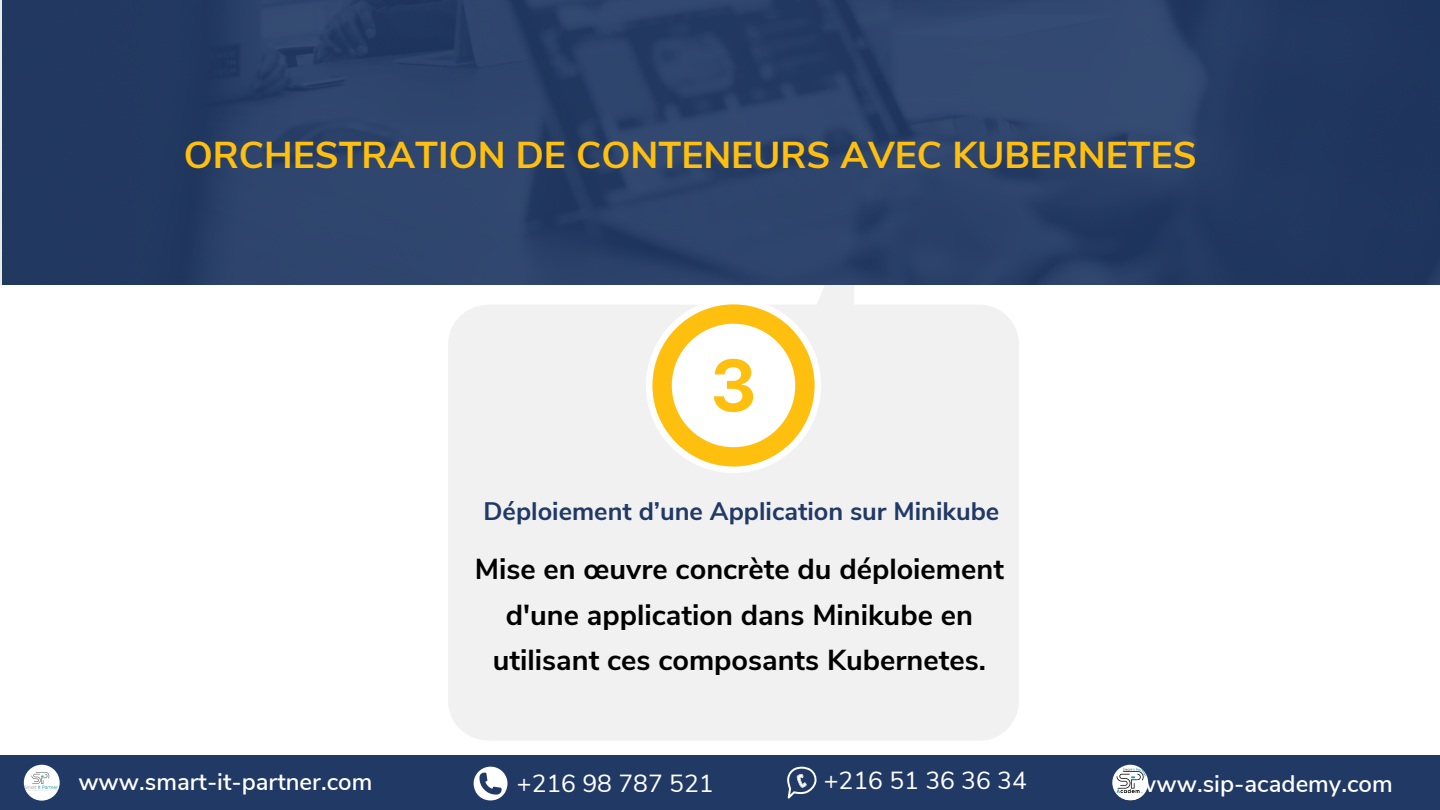
<style>
.page{position:relative;width:1440px;height:810px;background:#fff}
.page>*{position:absolute;margin:0;border:0;box-sizing:border-box;transform-origin:0 0}
.t1{font:700 37.4px "Nunito Sans";color:#febf0e}
.t2{font:700 28.9px/45.8px "Nunito Sans";color:#000;text-align:center}
.t3{font:700 25.3px "Nunito Sans";color:#203965}
.t4{font:24.7px "Nunito Sans";color:#fff}
.t5{font:600 23.9px "Nunito Sans";color:#fff}
</style>
<div class="page">
<div style="left:448px;top:284px;width:571px;height:457px;background:#f2f1f2"></div>
<img style="left:0;top:0;width:1440px;height:284px">
<div style="left:0;top:755px;width:1440px;height:55px;background:#203965"></div>
<img style="left:24px;top:765px;width:36px;height:36px;border-radius:50%">
<img style="left:1112px;top:765px;width:36px;height:36px;border-radius:50%">
<svg style="left:787px;top:767px;width:30px;height:32px"></svg>
<svg style="left:474px;top:767px;width:33px;height:34px"></svg>
<div style="left:646px;top:298px;width:175px;height:175px;background:#fff;border-radius:50%"></div>
<div style="left:652px;top:304px;width:163px;height:163px;background:#febf0e;border-radius:50%"></div>
<svg style="left:672px;top:324px;width:123px;height:123px"></svg>
<p class="t1" style="left:184px;top:130px;width:1014px">ORCHESTRATION DE CONTENEURS AVEC KUBERNETES</p>
<p class="t3" style="left:484px;top:495px;width:517px">Déploiement d’une Application sur Minikube</p>
<p class="t2" style="left:475px;top:546px;width:531px">Mise en œuvre concrète du déploiement d'une application dans Minikube en utilisant ces composants Kubernetes.</p>
<p class="t5" style="left:78px;top:766px;width:295px">www.smart-it-partner.com</p>
<p class="t4" style="left:517px;top:767px;width:198px">+216 98 787 521</p>
<p class="t4" style="left:824px;top:764px;width:205px">+216 51 36 36 34</p>
<p class="t5" style="left:1136px;top:768px;width:258px">www.sip-academy.com</p>
</div>
